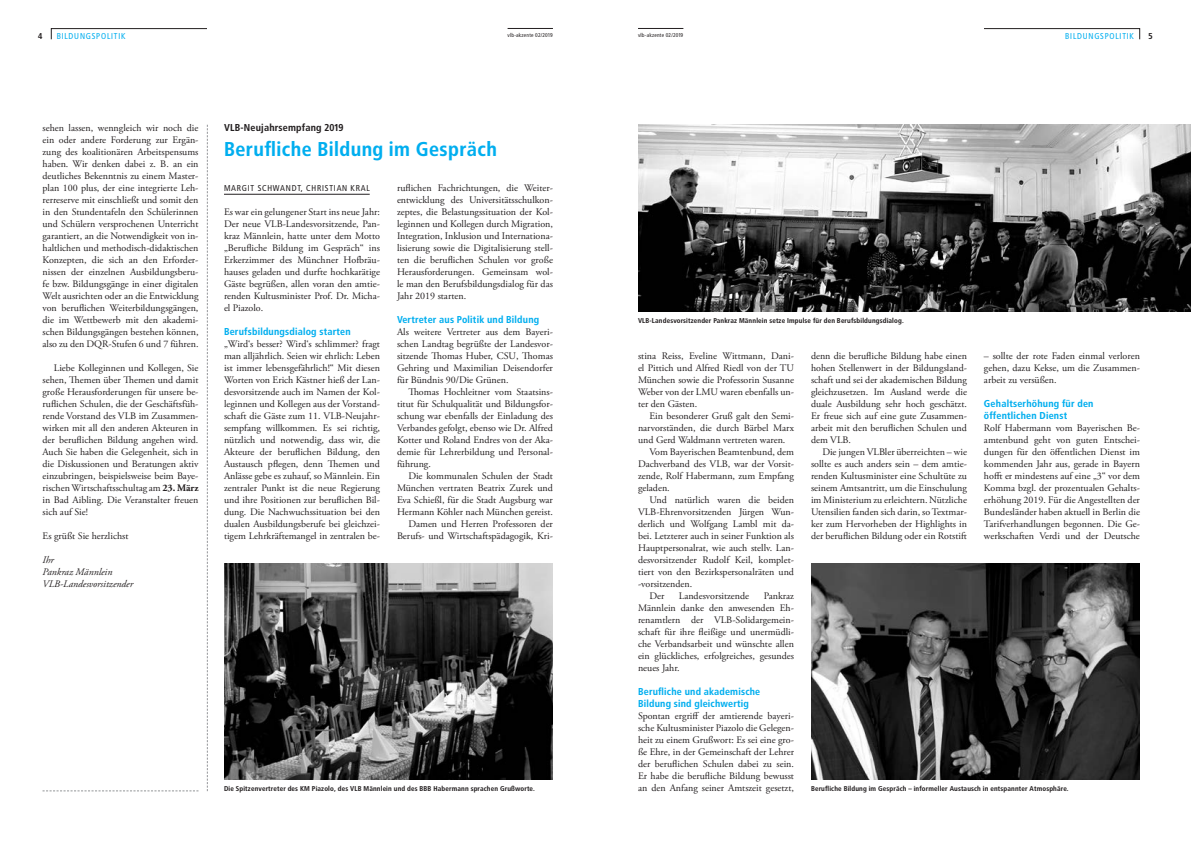
<style>
.page{position:relative;width:1191px;height:842px;background:#fff}
.page>*{position:absolute;margin:0;border:0;box-sizing:border-box;transform-origin:0 0}
._07_head_20{font:700 20px "Transit";color:#00aeef}
._01_grund_stumpf{font:10px/12px "Adobe Garamond Pro";color:#231f20;text-align:justify}
._02_grund_erste_zeil{font:10px/12px "Adobe Garamond Pro";color:#231f20;text-align:justify}
._05_zwischenhead{font:700 10px/12px "Transit";color:#00aeef}
._01_grund_stumpf-2{font:italic 10px "Adobe Garamond Pro";color:#231f20}
._06_subhead{font:700 10px "Transit";color:#231f20}
.t1{font:8.5px "Transit";letter-spacing:.05em;color:#00aeef}
._04_autor{font:8.5px "Transit";letter-spacing:.05em;color:#231f20}
.t2{font:700 8.5px "Transit";color:#231f20}
._12_bu_erste_zeile{font:700 7px "Transit";color:#231f20}
.t3{font:5.5px "Transit";color:#231f20}
.s1{font-weight:700}
</style>
<div class="page">
<svg style="left:51px;top:28px;width:156px;height:12px"></svg>
<svg style="left:984px;top:28px;width:156px;height:12px"></svg>
<hr style="left:507px;top:28px;width:46px;height:1px;background:#231f20">
<hr style="left:638px;top:28px;width:45px;height:1px;background:#231f20">
<svg style="left:207px;top:125px;width:1px;height:666px"></svg>
<svg style="left:43px;top:790px;width:155px;height:1px"></svg>
<img style="left:638px;top:125px;width:553px;height:186px">
<hr style="left:224px;top:194px;width:146px;height:1px;background:#231f20">
<img style="left:224px;top:563px;width:329px;height:216px">
<img style="left:811px;top:563px;width:329px;height:216px">
<p class="t1" style="left:57px;top:31px;width:71px">BILDUNGSPOLITIK</p>
<p class="t3" style="left:507px;top:32px;width:47px">vlb-akzente 02/2019</p>
<p class="t3" style="left:638px;top:32px;width:47px">vlb-akzente 02/2019</p>
<p class="t1" style="left:1065px;top:31px;width:71px">BILDUNGSPOLITIK</p>
<p class="t2" style="left:38px;top:31px;width:6px">4</p>
<p class="t2" style="left:1148px;top:31px;width:6px">5</p>
<p class="_01_grund_stumpf" style="left:43px;top:122px;width:157px">sehen lassen, wenngleich wir noch die ein oder andere Forderung zur Ergän&shy;zung des koalitionären Arbeitspensums haben. Wir denken dabei z. B. an ein deutliches Bekenntnis zu einem Master&shy;plan 100 plus, der eine integrierte Leh&shy;rerreserve mit einschließt und somit den in den Stundentafeln den Schülerinnen und Schülern versprochenen Unterricht garantiert, an die Notwendigkeit von in&shy;haltlichen und methodisch-didaktischen Konzepten, die sich an den Erforder&shy;nissen der einzelnen Ausbildungsberu&shy;fe bzw. Bildungsgänge in einer digitalen Welt ausrichten oder an die Entwicklung von beruflichen Weiterbildungsgängen, die im Wettbewerb mit den akademi&shy;schen Bildungsgängen bestehen können, also zu den DQR-Stufen 6 und 7 führen.</p>
<p class="_02_grund_erste_zeil" style="left:43px;top:362px;width:157px;text-indent:11px">Liebe Kolleginnen und Kollegen, Sie sehen, Themen über Themen und damit große Herausforderungen für unsere be&shy;ruflichen Schulen, die der Geschäftsfüh&shy;rende Vorstand des VLB im Zusammen&shy;wirken mit all den anderen Akteuren in der beruflichen Bildung angehen wird.<br>Auch Sie haben die Gelegenheit, sich in die Diskussionen und Beratungen aktiv einzubringen, beispielsweise beim Baye&shy;rischen Wirtschaftsschultag am <span class="s1">23. März </span>in Bad Aibling. Die Veranstalter freuen sich auf Sie!</p>
<p class="_01_grund_stumpf" style="left:43px;top:530px;width:87px">Es grüßt Sie herzlichst</p>
<p class="_01_grund_stumpf-2" style="left:43px;top:554px;width:13px">Ihr</p>
<p class="_01_grund_stumpf-2" style="left:43px;top:566px;width:71px">Pankraz Männlein</p>
<p class="_01_grund_stumpf-2" style="left:43px;top:578px;width:92px">VLB-Landesvorsitzender</p>
<p class="_06_subhead" style="left:224px;top:122px;width:121px">VLB-Neujahrsempfang 2019</p>
<p class="_07_head_20" style="left:224px;top:137px;width:275px">Berufliche Bildung im Gespräch</p>
<p class="_04_autor" style="left:224px;top:183px;width:148px">MARGIT SCHWANDT, CHRISTIAN KRAL</p>
<p class="_01_grund_stumpf" style="left:224px;top:206px;width:157px">Es war ein gelungener Start ins neue Jahr:<br>Der neue VLB-Landesvorsitzende, Pan&shy;kraz Männlein, hatte unter dem Motto „Berufliche Bildung im Gespräch“ ins Erkerzimmer des Münchner Hofbräu&shy;hauses geladen und durfte hochkarätige Gäste begrüßen, allen voran den amtie&shy;renden Kultusminister Prof. Dr. Micha&shy;el Piazolo.</p>
<p class="_05_zwischenhead" style="left:224px;top:326px;width:128px">Berufsbildungsdialog starten</p>
<p class="_01_grund_stumpf" style="left:224px;top:338px;width:157px">„Wird‘s besser? Wird‘s schlimmer? fragt man alljährlich. Seien wir ehrlich: Leben ist immer lebensgefährlich!“ Mit diesen Worten von Erich Kästner hieß der Lan&shy;desvorsitzende auch im Namen der Kol&shy;leginnen und Kollegen aus der Vorstand&shy;schaft die Gäste zum 11. VLB-Neujahr&shy;sempfang willkommen. Es sei richtig, nützlich und notwendig, dass wir, die Akteure der beruflichen Bildung, den Austausch pflegen, denn Themen und Anlässe gebe es zuhauf, so Männlein. Ein zentraler Punkt ist die neue Regierung und ihre Positionen zur beruflichen Bil&shy;dung. Die Nachwuchssituation bei den dualen Ausbildungsberufe bei gleichzei&shy;tigem Lehrkräftemangel in zentralen be-</p>
<p class="_01_grund_stumpf" style="left:397px;top:182px;width:157px">ruflichen Fachrichtungen, die Weiter&shy;entwicklung des Universitätsschulkon&shy;zeptes, die Belastungssituation der Kol&shy;leginnen und Kollegen durch Migration, Integration, Inklusion und Internationa&shy;lisierung sowie die Digitalisierung stell&shy;ten die beruflichen Schulen vor große Herausforderungen. Gemeinsam wol&shy;le man den Berufsbildungsdialog für das Jahr 2019 starten.</p>
<p class="_05_zwischenhead" style="left:397px;top:314px;width:144px">Vertreter aus Politik und Bildung</p>
<p class="_01_grund_stumpf" style="left:397px;top:326px;width:157px">Als weitere Vertreter aus dem Bayeri&shy;schen Landtag begrüßte der Landesvor&shy;sitzende Thomas Huber, CSU, Thomas Gehring und Maximilian Deisendorfer für Bündnis 90/Die Grünen.</p>
<p class="_02_grund_erste_zeil" style="left:397px;top:386px;width:157px;text-indent:11px">Thomas Hochleitner vom Staatsins&shy;titut für Schulqualität und Bildungsfor&shy;schung war ebenfalls der Einladung des Verbandes gefolgt, ebenso wie Dr. Alfred Kotter und Roland Endres von der Aka&shy;demie für Lehrerbildung und Personal&shy;führung.</p>
<p class="_02_grund_erste_zeil" style="left:397px;top:470px;width:157px;text-indent:11px">Die kommunalen Schulen der Stadt München vertraten Beatrix Zurek und Eva Schießl, für die Stadt Augsburg war Hermann Köhler nach München gereist.</p>
<p class="_02_grund_erste_zeil" style="left:397px;top:518px;width:157px;text-align:right">Damen und Herren Professoren der<br>Berufs- und Wirtschaftspädagogik, Kri-</p>
<p class="_12_bu_erste_zeile" style="left:638px;top:317px;width:267px">VLB-Landesvorsitzender Pankraz Männlein setze Impulse für den Berufsbildungsdialog.</p>
<p class="_02_grund_erste_zeil" style="left:638px;top:350px;width:157px">stina Reiss, Eveline Wittmann, Dani&shy;el Pittich und Alfred Riedl von der TU München sowie die Professorin Susanne Weber von der LMU waren ebenfalls un&shy;ter den Gästen.</p>
<p class="_02_grund_erste_zeil" style="left:638px;top:410px;width:157px;text-indent:11px">Ein besonderer Gruß galt den Semi&shy;narvorständen, die durch Bärbel Marx und Gerd Waldmann vertreten waren.</p>
<p class="_02_grund_erste_zeil" style="left:638px;top:446px;width:157px;text-indent:11px">Vom Bayerischen Beamtenbund, dem Dachverband des VLB, war der Vorsit&shy;zende, Rolf Habermann, zum Empfang geladen.</p>
<p class="_02_grund_erste_zeil" style="left:638px;top:494px;width:157px;text-indent:11px">Und natürlich waren die beiden VLB-Ehrenvorsitzenden Jürgen Wun&shy;derlich und Wolfgang Lambl mit da&shy;bei. Letzterer auch in seiner Funktion als Hauptpersonalrat, wie auch stellv. Lan&shy;desvorsitzender Rudolf Keil, komplet&shy;tiert von den Bezirkspersonalräten und -vorsitzenden.</p>
<p class="_02_grund_erste_zeil" style="left:649px;top:590px;width:17px">Der</p>
<p class="_02_grund_erste_zeil" style="left:679px;top:590px;width:72px">Landesvorsitzende</p>
<p class="_01_grund_stumpf" style="left:811px;top:350px;width:157px">denn die berufliche Bildung habe einen hohen Stellenwert in der Bildungsland&shy;schaft und sei der akademischen Bildung gleichzusetzen. Im Ausland werde die duale Ausbildung sehr hoch geschätzt.<br>Er freue sich auf eine gute Zusammen&shy;arbeit mit den beruflichen Schulen und dem VLB.</p>
<p class="_02_grund_erste_zeil" style="left:811px;top:446px;width:157px;text-indent:11px">Die jungen VLBler überreichten – wie sollte es auch anders sein – dem amtie&shy;renden Kultusminister eine Schultüte zu seinem Amtsantritt, um die Einschulung im Ministerium zu erleichtern. Nützliche Utensilien fanden sich darin, so Textmar&shy;ker zum Hervorheben der Highlights in der beruflichen Bildung oder ein Rotstift</p>
<p class="_02_grund_erste_zeil" style="left:984px;top:350px;width:157px">– sollte der rote Faden einmal verloren gehen, dazu Kekse, um die Zusammen&shy;arbeit zu versüßen.</p>
<p class="_05_zwischenhead" style="left:984px;top:398px;width:111px">Gehaltserhöhung für den öffentlichen Dienst</p>
<p class="_01_grund_stumpf" style="left:984px;top:422px;width:157px">Rolf Habermann vom Bayerischen Be&shy;amtenbund geht von guten Entschei&shy;dungen für den öffentlichen Dienst im kommenden Jahr aus, gerade in Bayern hofft er mindestens auf eine „3“ vor dem Komma bzgl. der prozentualen Gehalts&shy;erhöhung 2019. Für die Angestellten der Bundesländer haben aktuell in Berlin die Tarifverhandlungen begonnen. Die Ge&shy;werkschaften Verdi und der Deutsche</p>
<p class="_02_grund_erste_zeil" style="left:638px;top:590px;width:157px;text-indent:126px">Pankraz Männlein danke den anwesenden Eh&shy;renamtlern der VLB-Solidargemein&shy;schaft für ihre fleißige und unermüdli&shy;che Verbandsarbeit und wünschte allen ein glückliches, erfolgreiches, gesundes neues Jahr.</p>
<p class="_05_zwischenhead" style="left:638px;top:686px;width:124px">Berufliche und akademische<br>Bildung sind gleichwertig</p>
<p class="_01_grund_stumpf" style="left:638px;top:710px;width:157px">Spontan ergriff der amtierende bayeri&shy;sche Kultusminister Piazolo die Gelegen&shy;heit zu einem Grußwort: Es sei eine gro&shy;ße Ehre, in der Gemeinschaft der Lehrer der beruflichen Schulen dabei zu sein.<br>Er habe die berufliche Bildung bewusst an den Anfang seiner Amtszeit gesetzt,</p>
<p class="_12_bu_erste_zeile" style="left:224px;top:785px;width:313px">Die Spitzenvertreter des KM Piazolo, des VLB Männlein und des BBB Habermann sprachen Grußworte.</p>
<p class="_12_bu_erste_zeile" style="left:811px;top:785px;width:259px">Berufliche Bildung im Gespräch – informeller Austausch in entspannter Atmosphäre.</p>
</div>
